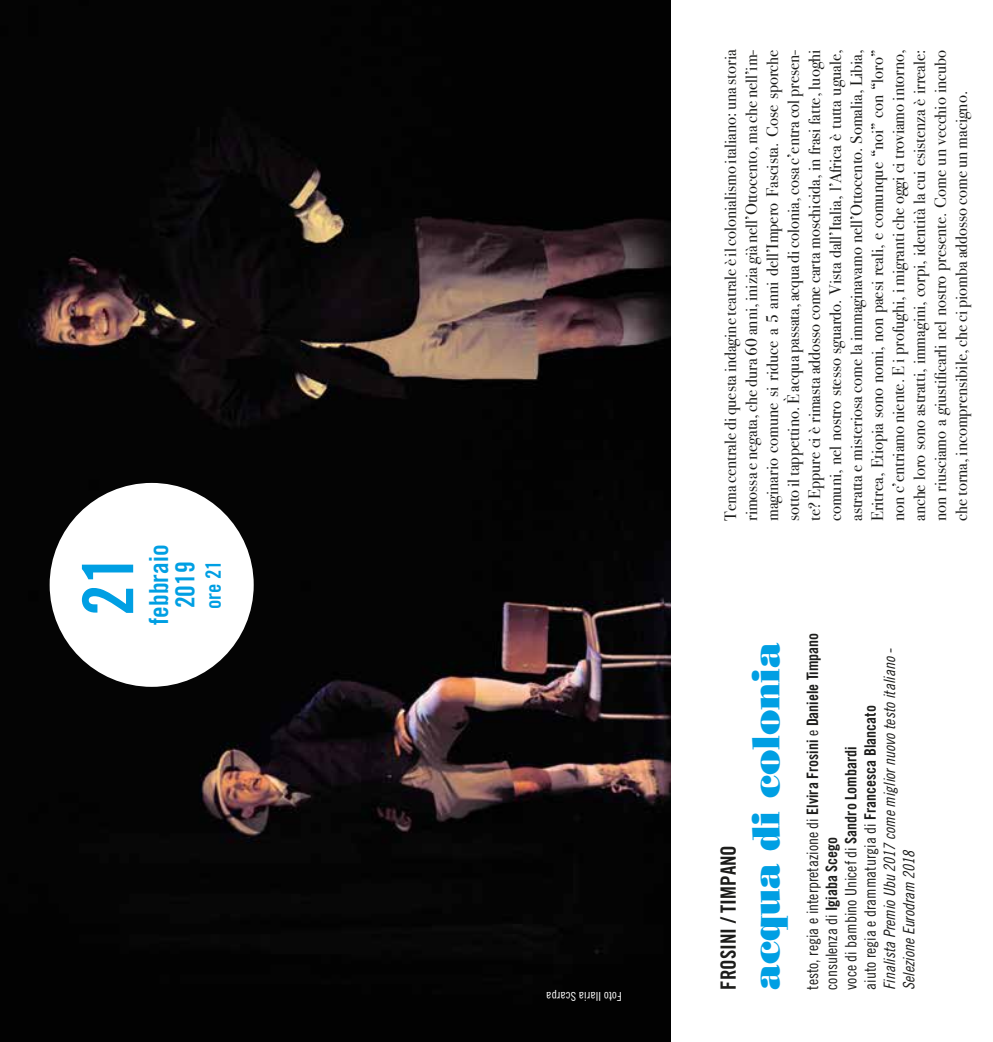
<style>
.page{position:relative;width:993px;height:1042px;background:#fff}
.page>*{position:absolute;margin:0;border:0;box-sizing:border-box;transform-origin:0 0}
.t1{font:70px "Trade Gothic LT Std Bd Cn 20";color:#009fe3}
.t2{font:38.5px "Bodoni Poster";letter-spacing:-.01em;color:#009fe3}
.t3{font:26.25px/26.2px "Trade Gothic LT Std Bd Cn 20";color:#009fe3;text-align:center}
.t4{font:21px "Trade Gothic LT Std Bd Cn 20";color:#1d1d1b}
.t5{font:21px "Trade Gothic LT Std Bd Cn 20";color:#009fe3}
.t6{font:16.62px/21px "Bodoni Svty Two ITCTT";color:#1d1d1b;text-align:justify}
.t7{font:15.75px/19.2px "Trade Gothic LT Std Cn 18";color:#1d1d1b}
.t8{font:15.75px/19.2px "Trade Gothic LT Std Cn 18 Obl";color:#1d1d1b}
.t9{font:12.25px "Trade Gothic LT Std Cn 18";color:#fff}
.s1{font-family:"Trade Gothic LT Std Bd Cn 20"}
</style>
<div class="page">
<img style="left:0;top:0;width:670px;height:1042px">
<div style="left:50px;top:483px;width:203px;height:204px;background:#fff;border-radius:50%"></div>
<h1 class="t1" style="left:66px;top:616px;width:64px;rotate:-90deg">21</h1>
<h3 class="t3" style="left:145px;top:625px;width:82px;rotate:-90deg">febbraio<br>2019</h3>
<p class="t5" style="left:200px;top:609px;width:50px;rotate:-90deg">ore 21</p>
<p class="t9" style="left:621px;top:1004px;width:77px;rotate:-180deg">Foto Ilaria Scarpa</p>
<p class="t6" style="left:718px;top:521px;width:473px;rotate:-90deg">Tema centrale di questa indagine teatrale è il colonialismo italiano: una storia rimossa e negata, che dura 60 anni, inizia già nell’Ottocento, ma che nell’im&shy;maginario comune si riduce a 5 anni dell’Impero Fascista. Cose sporche sotto il tappettino. È acqua passata, acqua di colonia, cosa c’entra col presen&shy;te? Eppure ci è rimasta addosso come carta moschicida, in frasi fatte, luoghi comuni, nel nostro stesso sguardo. Vista dall’Italia, l’Africa è tutta uguale, astratta e misteriosa come la immaginavamo nell’Ottocento. Somalia, Libia, Eritrea, Etiopia sono nomi, non paesi reali, e comunque “noi” con “loro” non c’entriamo niente. E i profughi, i migranti che oggi ci troviamo intorno, anche loro sono astratti, immagini, corpi, identità la cui esistenza è irreale: non riusciamo a giustificarli nel nostro presente. Come un vecchio incubo che torna, incomprensibile, che ci piomba addosso come un macigno.</p>
<p class="t4" style="left:715px;top:989px;width:146px;rotate:-90deg">FROSINI / TIMPANO</p>
<h2 class="t2" style="left:742px;top:989px;width:349px;rotate:-90deg">acqua di colonia</h2>
<p class="t7" style="left:802px;top:989px;width:359px;rotate:-90deg">testo, regia e interpretazione di <span class="s1">Elvira Frosini</span> e <span class="s1">Daniele Timpano </span>consulenza di <span class="s1">Igiaba Scego<br></span>voce di bambino Unicef di <span class="s1">Sandro Lombardi<br></span>aiuto regia e drammaturgia di <span class="s1">Francesca Blancato</span></p>
<p class="t8" style="left:879px;top:989px;width:343px;rotate:-90deg">Finalista Premio Ubu 2017 come miglior nuovo testo italiano -<br>Selezione Eurodram 2018</p>
</div>
